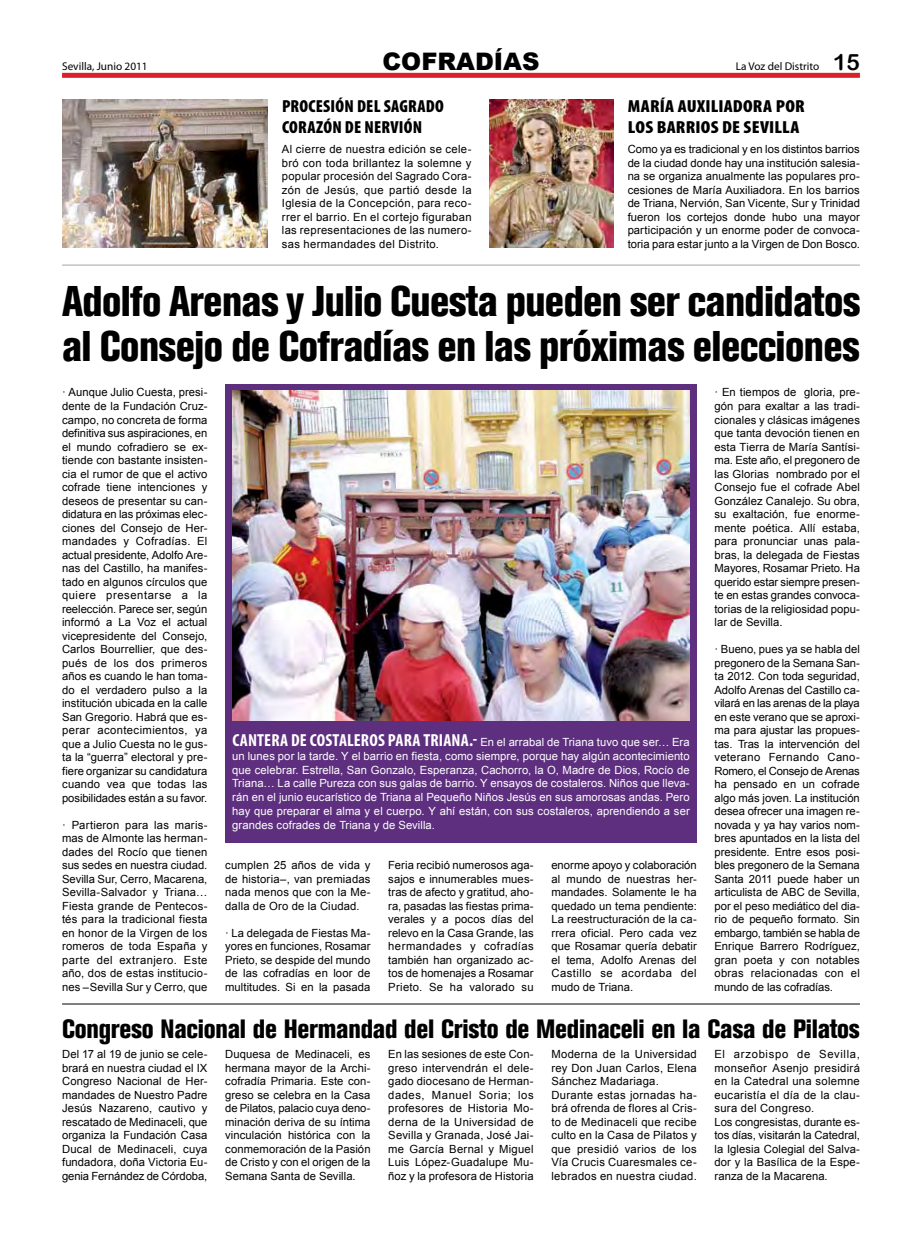
<style>
.page{position:relative;width:922px;height:1241px;background:#fff}
.page>*{position:absolute;margin:0;border:0;box-sizing:border-box;transform-origin:0 0}
.t1{font:800 condensed 42.5px/45px "Akzidenz Grotesk BE";letter-spacing:-.015em;color:#000;scale:.95 1}
.t2{font:800 condensed 26.25px "Akzidenz Grotesk BE";letter-spacing:-.01em;color:#000;scale:.95 1}
.t3{font:900 24.12px "Arial";color:#000}
.t4{font:900 condensed 17.5px/21px "Myriad Pro";letter-spacing:.015em;color:#000;scale:1.1 1}
.t5{font:900 condensed 17.5px/21px "Myriad Pro";letter-spacing:.015em;color:#000}
.t6{font:11.25px/13.5px "Arial";letter-spacing:.015em;color:#000;text-align:justify}
.t7{font:11.25px/13.8px "Arial";letter-spacing:.005em;color:#fff;text-align:justify}
.t8{font:11.25px "Myriad Pro";color:#000}
.s1{font-family:"Arial Rounded MT Bold";font-size:22.5px}
.s2{font-family:"Myriad Pro";font-weight:700;font-stretch:condensed;font-size:17.5px}
</style>
<div class="page">
<div style="left:62px;top:73px;width:797px;height:5px;background:#da2128"></div>
<img style="left:62px;top:99px;width:206px;height:149px">
<img style="left:489px;top:99px;width:124px;height:149px">
<hr style="left:62px;top:264px;width:797px;height:1px;background:#000">
<hr style="left:62px;top:1003px;width:797px;height:1px;background:#000">
<div style="left:225px;top:384px;width:471px;height:458px;background:#5e2f7e"></div>
<img style="left:232px;top:391px;width:457px;height:329px">
<p class="t8" style="left:62px;top:59px;width:87px">Sevilla, Junio 2011</p>
<h3 class="t3" style="left:382px;top:44px;width:158px">COFRADÍAS</h3>
<p class="t8" style="left:735px;top:59px;width:125px">La Voz del Distrito <span class="s1">15</span></p>
<h3 class="t5" style="left:282px;top:96px;width:163px">PROCES IÓN DEL SAGRADO<br>CORAZÓN DE NERVIÓN</h3>
<p class="t6" style="left:282px;top:143px;width:191px">Al cierre de nuestra edición se cele&shy;bró con toda brillantez la solemne y popular procesión del Sagrado Cora&shy;zón de Jesús, que partió desde la Iglesia de la Concepción, para reco&shy;rrer el barrio. En el cortejo figuraban las representaciones de las numero&shy;sas hermandades del Distrito.</p>
<h3 class="t4" style="left:627px;top:96px;width:162px">MARÍA AUXILIADORA POR<br>LOS BARRIOS DE SEVILLA</h3>
<p class="t6" style="left:627px;top:143px;width:234px">Como ya es tradicional y en los distintos barrios de la ciudad donde hay una institución salesia&shy;na se organiza anualmente las populares pro&shy;cesiones de María Auxiliadora. En los barrios de Triana, Nervión, San Vicente, Sur y Trinidad fueron los cortejos donde hubo una mayor participación y un enorme poder de convoca&shy;toria para estar junto a la Virgen de Don Bosco.</p>
<h1 class="t1" style="left:62px;top:279px;width:841px">Adolfo Arenas y Julio Cuesta pueden ser candidatos al Consejo de Cofradías en las próximas elecciones</h1>
<p class="t6" style="left:62px;top:386px;width:147px">· Aunque Julio Cuesta, presi&shy;dente de la Fundación Cruz&shy;campo, no concreta de forma definitiva sus aspiraciones, en el mundo cofradiero se ex&shy;tiende con bastante insisten&shy;cia el rumor de que el activo cofrade tiene intenciones y deseos de presentar su can&shy;didatura en las próximas elec&shy;ciones del Consejo de Her&shy;mandades y Cofradías. El actual presidente, Adolfo Are&shy;nas del Castillo, ha manifes&shy;tado en algunos círculos que quiere presentarse a la reelección. Parece ser, según informó a La Voz el actual vicepresidente del Consejo, Carlos Bourrellier, que des&shy;pués de los dos primeros años es cuando le han toma&shy;do el verdadero pulso a la institución ubicada en la calle San Gregorio. Habrá que es&shy;perar acontecimientos, ya que a Julio Cuesta no le gus&shy;ta la “guerra” electoral y pre&shy;fiere organizar su candidatura cuando vea que todas las posibilidades están a su favor.</p>
<p class="t6" style="left:62px;top:818px;width:147px">· Partieron para las maris&shy;mas de Almonte las herman&shy;dades del Rocío que tienen sus sedes en nuestra ciudad.<br>Sevilla Sur, Cerro, Macarena, Sevilla-Salvador y Triana… Fiesta grande de Pentecos&shy;tés para la tradicional fiesta en honor de la Virgen de los romeros de toda España y parte del extranjero. Este año, dos de estas institucio&shy;nes –Sevilla Sur y Cerro, que</p>
<p class="t7" style="left:232px;top:735px;width:459px"><span class="s2">CANTERA DE COSTALEROS PARA TRIANA.-</span> En el arrabal de Triana tuvo que ser… Era un lunes por la tarde. Y el barrio en fiesta, como siempre, porque hay algún acontecimiento que celebrar. Estrella, San Gonzalo, Esperanza, Cachorro, la O, Madre de Dios, Rocío de Triana… La calle Pureza con sus galas de barrio. Y ensayos de costaleros. Niños que lleva&shy;rán en el junio eucarístico de Triana al Pequeño Niños Jesús en sus amorosas andas. Pero hay que preparar el alma y el cuerpo. Y ahí están, con sus costaleros, aprendiendo a ser grandes cofrades de Triana y de Sevilla.</p>
<p class="t6" style="left:225px;top:858px;width:147px">cumplen 25 años de vida y de historia–, van premiadas nada menos que con la Me&shy;dalla de Oro de la Ciudad.</p>
<p class="t6" style="left:225px;top:926px;width:147px">· La delegada de Fiestas Ma&shy;yores en funciones, Rosamar Prieto, se despide del mundo de las cofradías en loor de multitudes. Si en la pasada</p>
<p class="t6" style="left:388px;top:858px;width:147px">Feria recibió numerosos aga&shy;sajos e innumerables mues&shy;tras de afecto y gratitud, aho&shy;ra, pasadas las fiestas prima&shy;verales y a pocos días del relevo en la Casa Grande, las hermandades y cofradías también han organizado ac&shy;tos de homenajes a Rosamar Prieto. Se ha valorado su</p>
<p class="t6" style="left:551px;top:858px;width:147px">enorme apoyo y colaboración al mundo de nuestras her&shy;mandades. Solamente le ha quedado un tema pendiente:<br>La reestructuración de la ca&shy;rrera oficial. Pero cada vez que Rosamar quería debatir el tema, Adolfo Arenas del Castillo se acordaba del mudo de Triana.</p>
<p class="t6" style="left:714px;top:386px;width:147px">· En tiempos de gloria, pre&shy;gón para exaltar a las tradi&shy;cionales y clásicas imágenes que tanta devoción tienen en esta Tierra de María Santísi&shy;ma. Este año, el pregonero de las Glorias nombrado por el Consejo fue el cofrade Abel González Canalejo. Su obra, su exaltación, fue enorme&shy;mente poética. Allí estaba, para pronunciar unas pala&shy;bras, la delegada de Fiestas Mayores, Rosamar Prieto. Ha querido estar siempre presen&shy;te en estas grandes convoca&shy;torias de la religiosidad popu&shy;lar de Sevilla.</p>
<p class="t6" style="left:714px;top:642px;width:147px">· Bueno, pues ya se habla del pregonero de la Semana San&shy;ta 2012. Con toda seguridad, Adolfo Arenas del Castillo ca&shy;vilará en las arenas de la playa en este verano que se aproxi&shy;ma para ajustar las propues&shy;tas. Tras la intervención del veterano Fernando Cano-Romero, el Consejo de Arenas ha pensado en un cofrade algo más joven. La institución desea ofrecer una imagen re&shy;novada y ya hay varios nom&shy;bres apuntados en la lista del presidente. Entre esos posi&shy;bles pregonero de la Semana Santa 2011 puede haber un articulista de ABC de Sevilla, por el peso mediático del dia&shy;rio de pequeño formato. Sin embargo, también se habla de Enrique Barrero Rodríguez, gran poeta y con notables obras relacionadas con el mundo de las cofradías.</p>
<h2 class="t2" style="left:62px;top:1013px;width:841px">Congreso Nacional de Hermandad del Cristo de Medinaceli en la Casa de Pilatos</h2>
<p class="t6" style="left:62px;top:1047px;width:147px">Del 17 al 19 de junio se cele&shy;brará en nuestra ciudad el IX Congreso Nacional de Her&shy;mandades de Nuestro Padre Jesús Nazareno, cautivo y rescatado de Medinaceli, que organiza la Fundación Casa Ducal de Medinaceli, cuya fundadora, doña Victoria Eu&shy;genia Fernández de Córdoba,</p>
<p class="t6" style="left:225px;top:1047px;width:147px">Duquesa de Medinaceli, es hermana mayor de la Archi&shy;cofradía Primaria. Este con&shy;greso se celebra en la Casa de Pilatos, palacio cuya deno&shy;minación deriva de su íntima vinculación histórica con la conmemoración de la Pasión de Cristo y con el origen de la Semana Santa de Sevilla.</p>
<p class="t6" style="left:388px;top:1047px;width:147px">En las sesiones de este Con&shy;greso intervendrán el dele&shy;gado diocesano de Herman&shy;dades, Manuel Soria; los profesores de Historia Mo&shy;derna de la Universidad de Sevilla y Granada, José Jai&shy;me García Bernal y Miguel Luis López-Guadalupe Mu&shy;ñoz y la profesora de Historia</p>
<p class="t6" style="left:551px;top:1047px;width:147px;text-align:left">Moderna de la Universidad rey Don Juan Carlos, Elena<br>Sánchez Madariaga.<br>Durante estas jornadas ha&shy;brá ofrenda de flores al Cris&shy;to de Medinaceli que recibe culto en la Casa de Pilatos y que presidió varios de los<br>Vía Crucis Cuaresmales ce&shy;lebrados en nuestra ciudad.</p>
<p class="t6" style="left:714px;top:1047px;width:147px;text-align:left">El arzobispo de Sevilla, monseñor Asenjo presidirá en la Catedral una solemne eucaristía el día de la clau&shy;sura del Congreso.<br>Los congresistas, durante es&shy;tos días, visitarán la Catedral, la Iglesia Colegial del Salva&shy;dor y la Basílica de la Espe&shy;ranza de la Macarena.</p>
</div>
